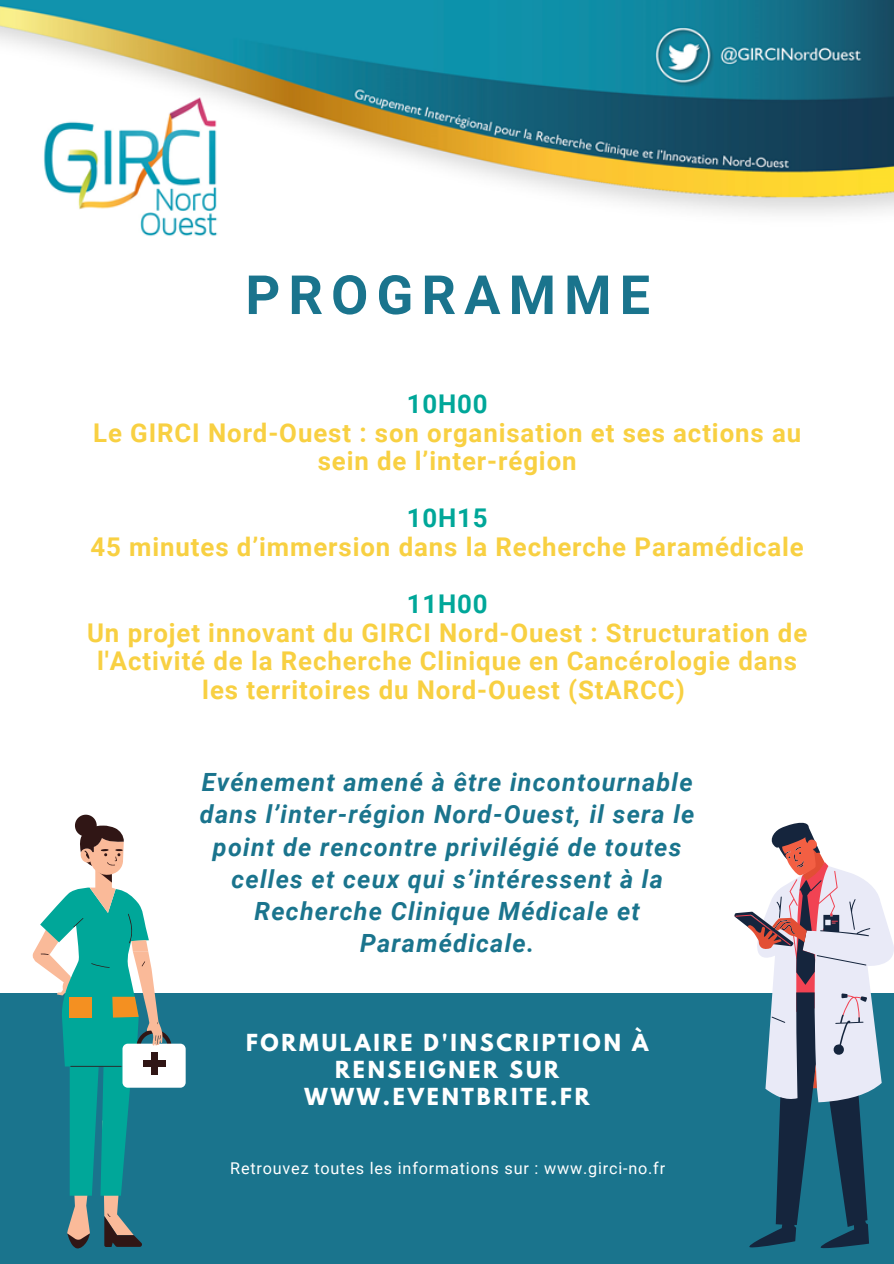
<style>
.page{position:relative;width:894px;height:1264px;background:#fff}
.page>*{position:absolute;margin:0;border:0;box-sizing:border-box;transform-origin:0 0}
.t1{font:700 54px "Roboto";letter-spacing:.15em;color:#1a748d}
.t2{font:700 25.8px/28.5px "Roboto";letter-spacing:.035em;color:#f8d042;text-align:center}
.t3{font:700 25.8px "Roboto";letter-spacing:.035em;color:#00a799}
.t4{font:italic 700 25.05px/32.2px "Roboto";letter-spacing:.05em;color:#1a748d;text-align:center}
.t5{font:700 20.85px/27px "League Spartan";letter-spacing:.13em;color:#fff;text-align:center}
.t6{font:16.2px "Roboto";letter-spacing:.05em;color:#fff}
</style>
<div class="page">
<div style="left:0;top:993px;width:893px;height:270px;background:#1a748d"></div>
<img style="left:0;top:0;width:893px;height:236px">
<svg style="left:749px;top:822px;width:120px;height:427px"></svg>
<svg style="left:734px;top:837px;width:159px;height:268px"></svg>
<div style="left:122px;top:1043px;width:64px;height:44px;background:#fff;border-radius:5px"></div>
<svg style="left:32px;top:814px;width:139px;height:434px"></svg>
<p class="t1" style="left:245px;top:264px;width:406px">PROGRAMME</p>
<p class="t3" style="left:406px;top:389px;width:82px">10H00</p>
<p class="t2" style="left:93px;top:418px;width:709px">Le GIRCI Nord-Ouest : son organisation et ses actions au sein de l’inter-région</p>
<p class="t3" style="left:406px;top:503px;width:82px">10H15</p>
<p class="t2" style="left:90px;top:533px;width:714px">45 minutes d’immersion dans la Recherche Paramédicale</p>
<p class="t3" style="left:406px;top:589px;width:82px">11H00</p>
<p class="t2" style="left:87px;top:618px;width:721px">Un projet innovant du GIRCI Nord-Ouest : Structuration de l'Activité de la Recherche Clinique en Cancérologie dans les territoires du Nord-Ouest (StARCC)</p>
<p class="t4" style="left:200px;top:766px;width:496px">Evénement amené à être incontournable dans l’inter-région Nord-Ouest, il sera le point de rencontre privilégié de toutes celles et ceux qui s’intéressent à la Recherche Clinique Médicale et Paramédicale.</p>
<p class="t5" style="left:246px;top:1031px;width:404px">FORMULAIRE D'INSCRIPTION À<br>RENSEIGNER SUR<br>WWW.EVENTBRITE.FR</p>
<p class="t6" style="left:230px;top:1159px;width:436px">Retrouvez toutes les informations sur : www.girci-no.fr</p>
</div>
